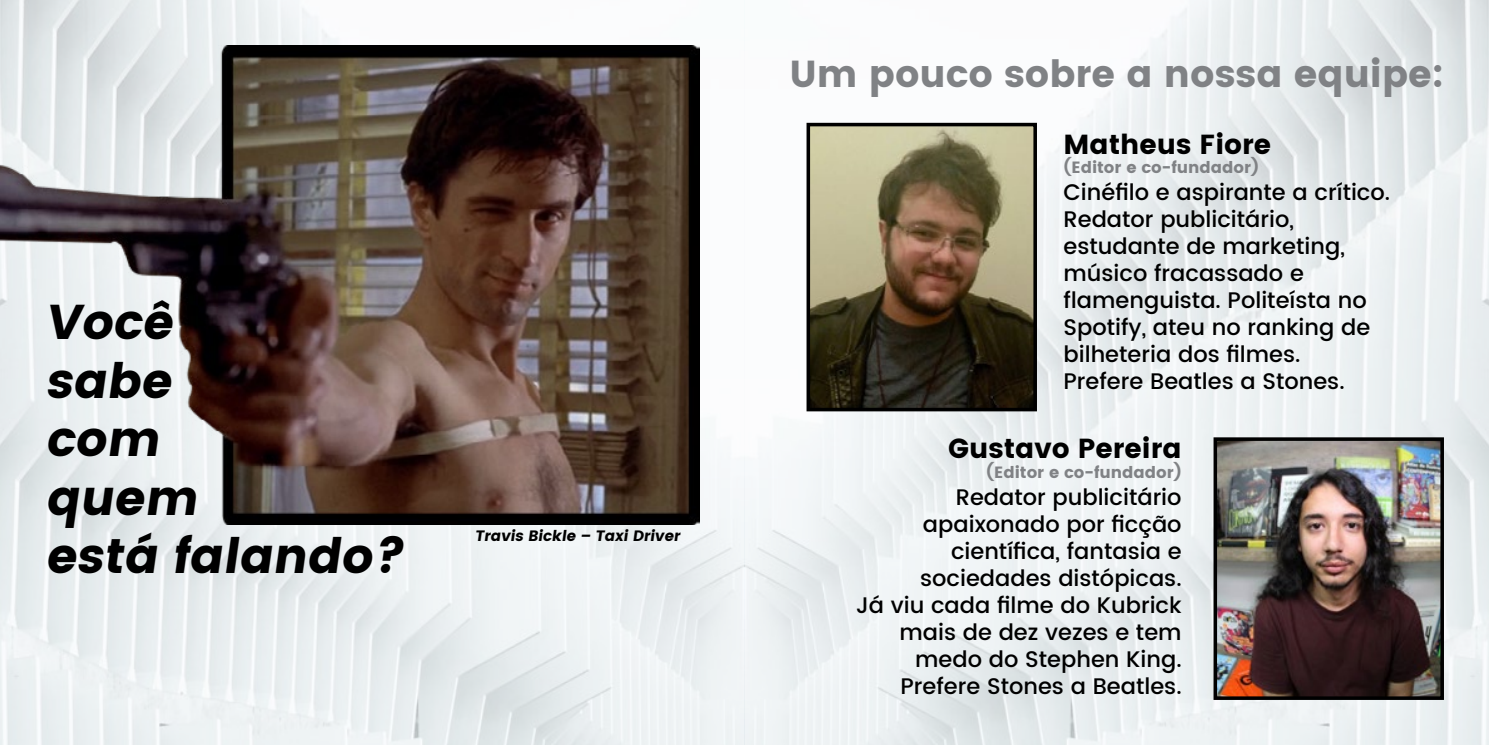
<style>
.page{position:relative;width:1489px;height:745px;background:#fff}
.page>*{position:absolute;margin:0;border:0;box-sizing:border-box;transform-origin:0 0}
.t1{font:48.75px/58.5px "Poppins";color:#000}
.t2{font:37.5px "Poppins";color:#808285}
.t3{font:27.5px "Poppins";color:#000}
.t4{font:500 22.5px/27px "Poppins";color:#000}
.t5{font:16.25px "Poppins";color:#808285}
.t6{font:15px "Poppins";color:#000}
</style>
<div class="page">
<img style="left:0;top:0;width:1488px;height:744px">
<img style="left:0;top:45px;width:699px;height:479px">
<img style="left:1218px;top:442px;width:220px;height:252px">
<div style="left:1213px;top:437px;width:230px;height:262px;border:4px solid #000"></div>
<img style="left:811px;top:128px;width:220px;height:278px">
<div style="left:806px;top:123px;width:230px;height:288px;border:4px solid #000"></div>
<h1 class="t1" style="left:45px;top:293px;width:371px">Você<br>sabe<br>com<br>quem<br>está falando?</h1>
<p class="t6" style="left:474px;top:526px;width:210px">Travis Bickle – Taxi Driver</p>
<h2 class="t2" style="left:789px;top:52px;width:656px">Um pouco sobre a nossa equipe:</h2>
<p class="t3" style="left:1063px;top:128px;width:209px">Matheus Fiore</p>
<p class="t5" style="left:1063px;top:158px;width:197px">(Editor e co-fundador)</p>
<p class="t4" style="left:1063px;top:179px;width:328px">Cinéfilo e aspirante a crítico.<br>Redator publicitário, estudante de marketing, músico fracassado e flamenguista. Politeísta no<br>Spotify, ateu no ranking de bilheteria dos filmes.<br>Prefere Beatles a Stones.</p>
<p class="t3" style="left:948px;top:432px;width:235px">Gustavo Pereira</p>
<p class="t5" style="left:986px;top:462px;width:197px">(Editor e co-fundador)</p>
<p class="t4" style="left:856px;top:483px;width:327px;text-align:right">Redator publicitário apaixonado por ficção científica, fantasia e sociedades distópicas.<br>Já viu cada filme do Kubrick mais de dez vezes e tem medo do Stephen King.<br>Prefere Stones a Beatles.</p>
</div>
